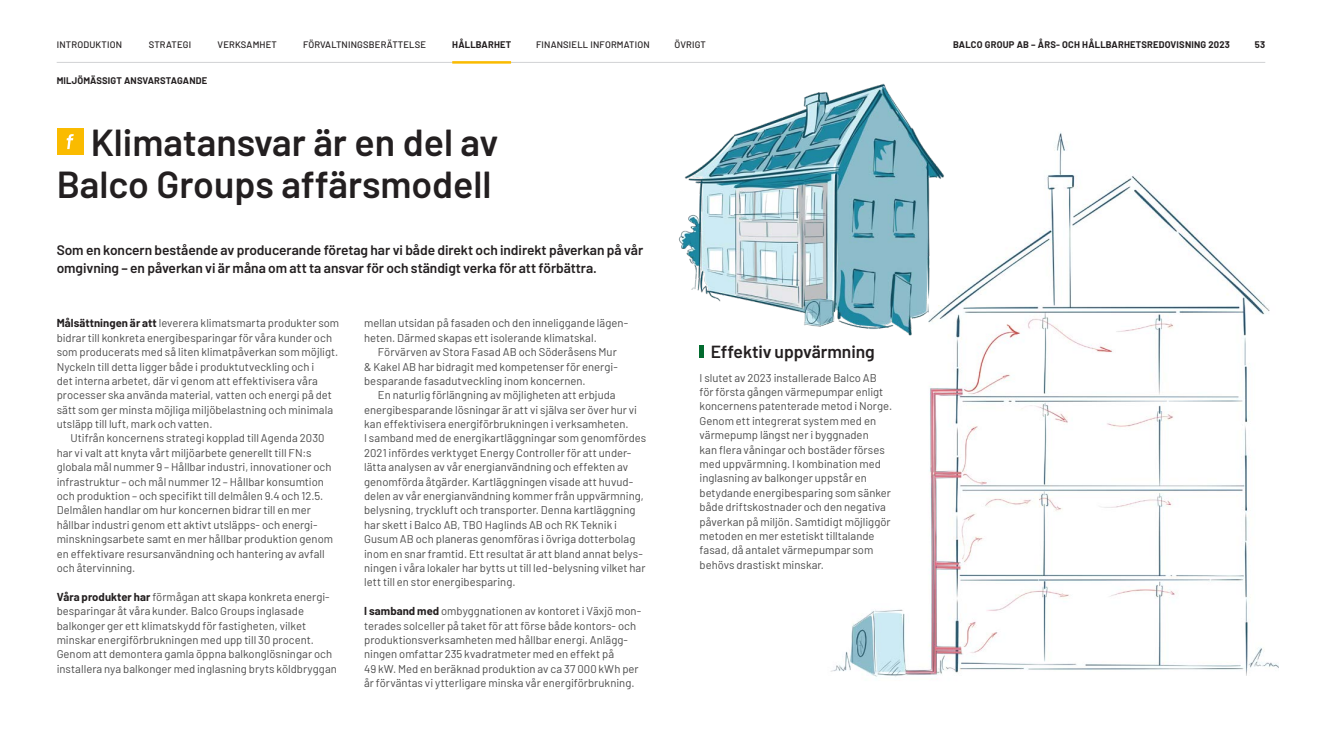
<style>
.page{position:relative;width:1322px;height:745px;background:#fff}
.page>*{position:absolute;margin:0;border:0;box-sizing:border-box;transform-origin:0 0}
.Rubrik_30p{font:600 37.5px/42.5px "Barlow";color:#231f20;text-align:right}
.Mellanrubrik_14p{font:600 17.5px "Barlow";letter-spacing:-.005em;color:#231f20}
.Ingress_11p{font:600 13.75px/17.5px "Barlow";letter-spacing:-.005em;color:#231f20}
.Brödtext_FV_9p_-_indrag{font:11.25px/14.4px "Barlow";color:#4a4a4a}
.Brödtext_FV_9p_-_fet_ingång{font:11.25px/14.4px "Barlow";color:#4a4a4a}
.Brödtext_FV_9p{font:11.25px/14.4px "Barlow";color:#4a4a4a}
.t1{font:700 9.38px "Barlow";letter-spacing:.02em;color:#231f20}
.t2{font:500 9.38px "Barlow";letter-spacing:.02em;color:#231f20}
.s1{font-weight:700;color:#231f20}
</style>
<div class="page">
<hr style="left:57px;top:62px;width:1208px;height:1px;background:#d1d2d4">
<hr style="left:452px;top:61px;width:59px;height:3px;background:#fabb00">
<img style="left:830px;top:132px;width:448px;height:548px">
<hr style="left:700px;top:345px;width:4px;height:13px;background:#036b2f">
<img style="left:678px;top:83px;width:268px;height:256px">
<div style="left:57px;top:128px;width:27px;height:26px;background:#fabb00"></div>
<svg style="left:67px;top:134px;width:7px;height:15px"></svg>
<p class="t2" style="left:57px;top:38px;width:67px">INTRODUKTION</p>
<p class="t2" style="left:149px;top:38px;width:44px">STRATEGI</p>
<p class="t2" style="left:218px;top:38px;width:61px">VERKSAMHET</p>
<p class="t2" style="left:303px;top:38px;width:125px">FÖRVALTNINGSBERÄTTELSE</p>
<p class="t1" style="left:452px;top:38px;width:60px">HÅLLBARHET</p>
<p class="t2" style="left:536px;top:38px;width:115px">FINANSIELL INFORMATION</p>
<p class="t2" style="left:674px;top:38px;width:33px">ÖVRIGT</p>
<p class="t1" style="left:953px;top:38px;width:278px">BALCO GROUP AB – ÅRS- OCH HÅLLBARHETSREDOVISNING 2023</p>
<p class="t1" style="left:1255px;top:38px;width:12px">53</p>
<p class="t1" style="left:57px;top:73px;width:152px">MILJÖMÄSSIGT ANSVARSTAGANDE</p>
<p class="Rubrik_30p" style="left:57px;top:118px;width:443px">Klimatansvar är en del av<br>Balco Groups affärsmodell</p>
<p class="Ingress_11p" style="left:57px;top:240px;width:588px">Som en koncern bestående av producerande företag har vi både direkt och indirekt påverkan på vår omgivning – en påverkan vi är måna om att ta ansvar för och ständigt verka för att förbättra.</p>
<p class="Brödtext_FV_9p_-_fet_ingång" style="left:57px;top:315px;width:284px"><span class="s1">Målsättningen är att</span> leverera klimatsmarta produkter som bidrar till konkreta energibesparingar för våra kunder och som producerats med så liten klimatpåverkan som möjligt.<br>Nyckeln till detta ligger både i produktutveckling och i<br>det interna arbetet, där vi genom att effektivisera våra processer ska använda material, vatten och energi på det sätt som ger minsta möjliga miljöbelastning och minimala utsläpp till luft, mark och vatten.</p>
<p class="Brödtext_FV_9p_-_indrag" style="left:57px;top:430px;width:278px;text-indent:14px">Utifrån koncernens strategi kopplad till Agenda 2030 har vi valt att knyta vårt miljöarbete generellt till FN:s globala mål nummer 9 – Hållbar industri, innovationer och infrastruktur – och mål nummer 12 – Hållbar konsumtion och produktion – och specifikt till delmålen 9.4 och 12.5.<br>Delmålen handlar om hur koncernen bidrar till en mer hållbar industri genom ett aktivt utsläpps- och energi&shy;minskningsarbete samt en mer hållbar produktion genom en effektivare resursanvändning och hantering av avfall och återvinning.</p>
<p class="Brödtext_FV_9p_-_fet_ingång" style="left:57px;top:588px;width:282px"><span class="s1">Våra produkter har</span> förmågan att skapa konkreta energi&shy;besparingar åt våra kunder. Balco Groups inglasade balkonger ger ett klimatskydd för fastigheten, vilket minskar energiförbrukningen med upp till 30 procent.<br>Genom att demontera gamla öppna balkonglösningar och installera nya balkonger med inglasning bryts köldbryggan</p>
<p class="Brödtext_FV_9p_-_fet_ingång" style="left:364px;top:315px;width:265px">mellan utsidan på fasaden och den inneliggande lägen&shy;heten. Därmed skapas ett isolerande klimatskal.</p>
<p class="Brödtext_FV_9p_-_indrag" style="left:364px;top:344px;width:254px;text-align:justify;text-indent:14px">Förvärven av Stora Fasad AB och Söderåsens Mur &amp; Kakel AB har bidragit med kompetenser för energi&shy;besparande fasadutveckling inom koncernen.</p>
<p class="Brödtext_FV_9p_-_indrag" style="left:364px;top:387px;width:284px;text-indent:14px">En naturlig förlängning av möjligheten att erbjuda energibesparande lösningar är att vi själva ser över hur vi kan effektivisera energiförbrukningen i verksamheten.<br>I samband med de energikartläggningar som genomfördes 2021 infördes verktyget Energy Controller för att under&shy;lätta analysen av vår energianvändning och effekten av genomförda åtgärder. Kartläggningen visade att huvud&shy;delen av vår energianvändning kommer från uppvärmning, belysning, tryckluft och transporter. Denna kartläggning har skett i Balco AB, TBO Haglinds AB och RK Teknik i Gusum AB och planeras genomföras i övriga dotterbolag inom en snar framtid. Ett resultat är att bland annat belys&shy;ningen i våra lokaler har bytts ut till led-belysning vilket har lett till en stor energibesparing.</p>
<p class="Brödtext_FV_9p_-_fet_ingång" style="left:364px;top:602px;width:278px"><span class="s1">I samband med</span> ombyggnationen av kontoret i Växjö mon&shy;terades solceller på taket för att förse både kontors- och produktionsverksamheten med hållbar energi. Anlägg&shy;ningen omfattar 235 kvadratmeter med en effekt på<br>49 kW. Med en beräknad produktion av ca 37 000 kWh per år förväntas vi ytterligare minska vår energiförbrukning.</p>
<p class="Mellanrubrik_14p" style="left:711px;top:339px;width:165px">Effektiv uppvärmning</p>
<p class="Brödtext_FV_9p" style="left:699px;top:369px;width:193px">I slutet av 2023 installerade Balco AB för första gången värmepumpar enligt koncernens patenterade metod i Norge.<br>Genom ett integrerat system med en värmepump längst ner i byggnaden<br>kan flera våningar och bostäder förses med uppvärmning. I kombination med inglasning av balkonger uppstår en betydande energibesparing som sänker både driftskostnader och den negativa påverkan på miljön. Samtidigt möjliggör metoden en mer estetiskt tilltalande fasad, då antalet värmepumpar som behövs drastiskt minskar.</p>
</div>
